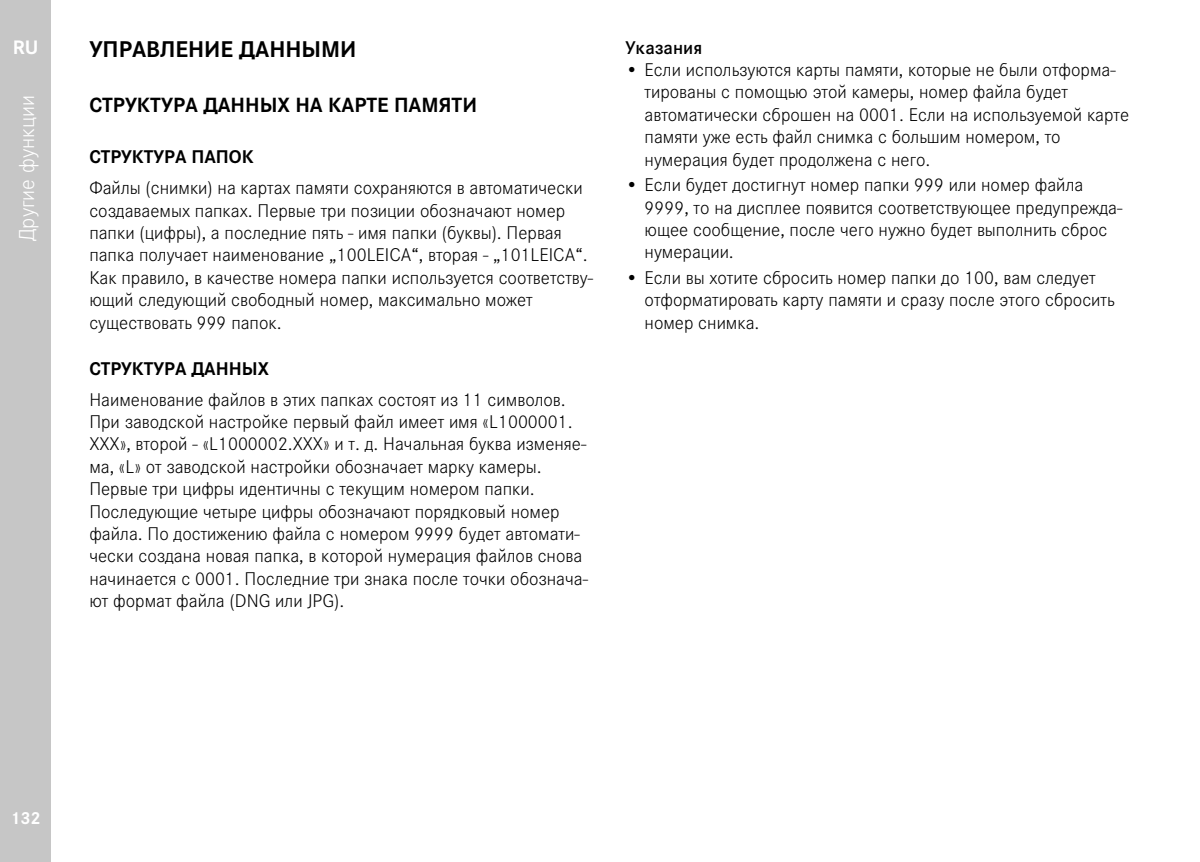
<style>
.page{position:relative;width:1200px;height:862px;background:#fff}
.page>*{position:absolute;margin:0;border:0;box-sizing:border-box;transform-origin:0 0}
.Heading____Heading_0{font:700 23.62px "Corporate S";color:#000}
.t1{font:300 22.5px "Corporate S";color:#fff}
.Heading____Heading_0-2{font:700 21.38px "Corporate S";color:#000}
.t2{font:700 20.25px "Corporate S";color:#fff}
.Text____Body_Text{font:300 19.12px/22.3px "Corporate S";color:#000}
.Heading____Heading_0-3{font:700 19.12px "Corporate S";color:#000}
.Heading____Note_Head{font:600 19.12px "Corporate S";color:#000}
.t3{font:700 18px "Corporate S";color:#fff}
</style>
<div class="page">
<div style="left:0;top:0;width:51px;height:861px;background:#c6c6c6"></div>
<p class="t2" style="left:13px;top:32px;width:27px">RU</p>
<p class="t1" style="left:11px;top:241px;width:148px;rotate:-90deg">Другие функции</p>
<p class="Heading____Heading_0" style="left:89px;top:30px;width:269px">УПРАВЛЕНИЕ ДАННЫМИ</p>
<p class="Heading____Heading_0-2" style="left:89px;top:88px;width:389px">СТРУКТУРА ДАННЫХ НА КАРТЕ ПАМЯТИ</p>
<p class="Heading____Heading_0-3" style="left:89px;top:141px;width:166px">СТРУКТУРА ПАПОК</p>
<p class="Text____Body_Text" style="left:89px;top:175px;width:505px">Файлы (снимки) на картах памяти сохраняются в автоматически создаваемых папках. Первые три позиции обозначают номер папки (цифры), а последние пять - имя папки (буквы). Первая папка получает наименование „100LEICA“, вторая - „101LEICA“.<br>Как правило, в качестве номера папки используется соответству&shy;ющий следующий свободный номер, максимально может существовать 999 папок.</p>
<p class="Heading____Heading_0-3" style="left:89px;top:353px;width:181px">СТРУКТУРА ДАННЫХ</p>
<p class="Text____Body_Text" style="left:89px;top:387px;width:500px">Наименование файлов в этих папках состоят из 11 символов.<br>При заводской настройке первый файл имеет имя «L1000001.<br>XXX», второй - «L1000002.XXX» и т. д. Начальная буква изменяе&shy;ма, «L» от заводской настройки обозначает марку камеры.<br>Первые три цифры идентичны с текущим номером папки.<br>Последующие четыре цифры обозначают порядковый номер файла. По достижению файла с номером 9999 будет автомати&shy;чески создана новая папка, в которой нумерация файлов снова начинается с 0001. Последние три знака после точки обознача&shy;ют формат файла (DNG или JPG).</p>
<p class="Heading____Note_Head" style="left:625px;top:33px;width:78px">Указания</p>
<p class="Text____Body_Text" style="left:644px;top:57px;width:486px;text-indent:-19px">• Если используются карты памяти, которые не были отформа&shy;тированы с помощью этой камеры, номер файла будет автоматически сброшен на 0001. Если на используемой карте памяти уже есть файл снимка с большим номером, то нумерация будет продолжена с него.</p>
<p class="Text____Body_Text" style="left:644px;top:172px;width:479px;text-indent:-19px">• Если будет достигнут номер папки 999 или номер файла 9999, то на дисплее появится соответствующее предупрежда&shy;ющее сообщение, после чего нужно будет выполнить сброс нумерации.</p>
<p class="Text____Body_Text" style="left:644px;top:265px;width:471px;text-indent:-19px">• Если вы хотите сбросить номер папки до 100, вам следует отформатировать карту памяти и сразу после этого сбросить номер снимка.</p>
<p class="t3" style="left:10px;top:802px;width:32px">132</p>
</div>
